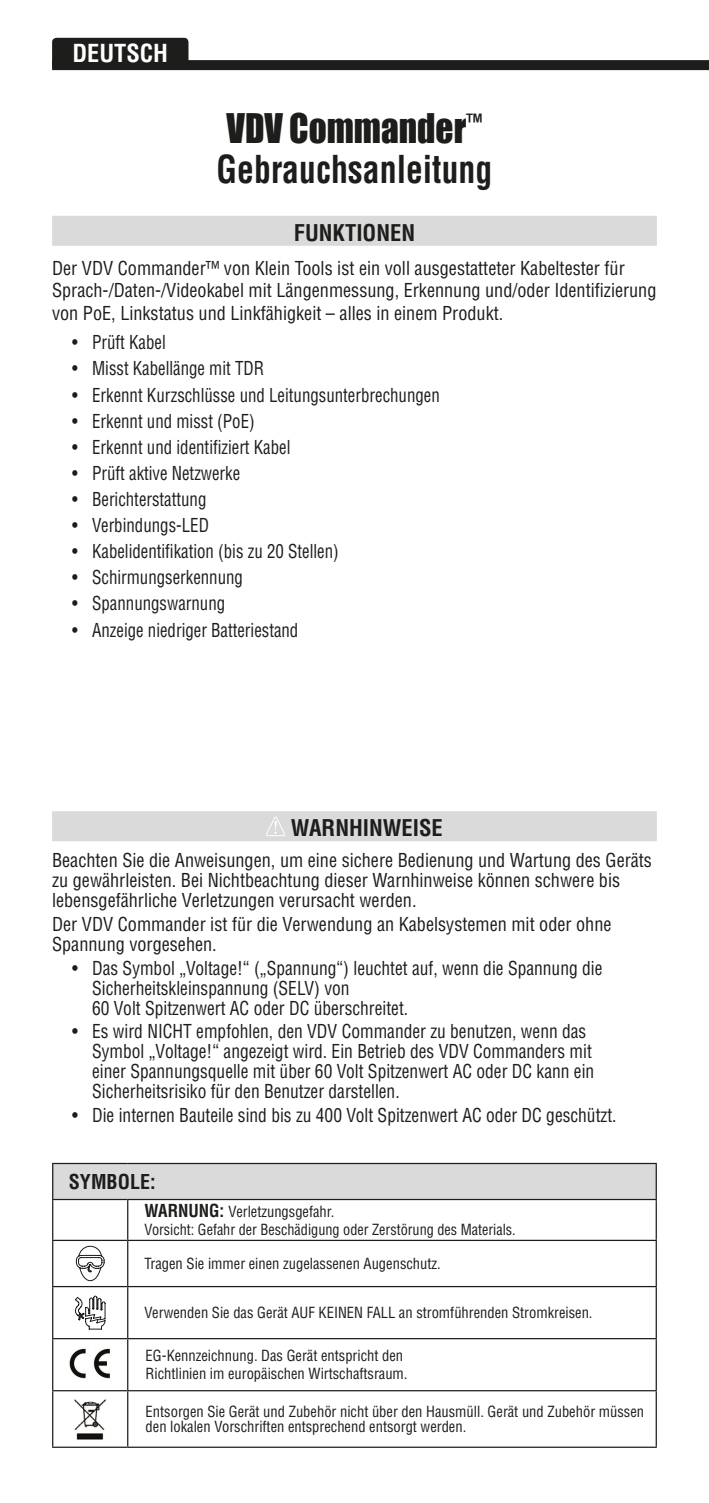
<style>
.page{position:relative;width:709px;height:1503px;background:#fff}
.page>*{position:absolute;margin:0;border:0;box-sizing:border-box;transform-origin:0 0}
.t1{font:700 condensed 37.5px "Helvetica LT Std";color:#1d1d1b;scale:.9 1}
.t2{font:37.5px "Impact";color:#1d1d1b;scale:.94 1}
.t3{font:700 condensed 24.25px "Helvetica LT Std";color:#fff}
.Inst-HD_in_20__bar{font:700 condensed 22.5px "Helvetica LT Std";color:#1d1d1b}
.t4{font:700 condensed 20px "Helvetica LT Std";color:#1d1d1b}
.Inst-Text_copy{font:condensed 18.75px/20px "Helvetica LT Std";color:#1d1d1b;scale:.93 1}
.Inst-Text_copy-2{font:condensed 18.75px/20px "Helvetica LT Std";color:#1d1d1b}
.Inst-Text_copy-3{font:condensed 18.75px "Helvetica LT Std";color:#1d1d1b;scale:.9 1}
.Bulleted_List{font:condensed 18.75px/20px "Helvetica LT Std";color:#1d1d1b}
.Icons{font:condensed 15px/17.5px "Helvetica LT Std";color:#1d1d1b}
.Icons-2{font:condensed 15px "Helvetica LT Std";color:#1d1d1b;scale:.95 1}
.s1{font-weight:700;font-size:17.5px}
</style>
<div class="page">
<div style="left:52px;top:60px;width:657px;height:10px;background:#1d1d1b"></div>
<div style="left:52px;top:38px;width:136px;height:32px;background:#1d1d1b;border-radius:4px"></div>
<div style="left:52px;top:811px;width:605px;height:30px;background:#dadada"></div>
<svg style="left:266px;top:817px;width:19px;height:19px"></svg>
<div style="left:52px;top:216px;width:605px;height:30px;background:#dadada"></div>
<div style="left:53px;top:1163px;width:603px;height:36px;background:#dadada"></div>
<hr style="left:655px;top:1164px;width:2px;height:34px;background:#1d1d1b">
<hr style="left:52px;top:1200px;width:1px;height:39px;background:#1d1d1b">
<hr style="left:127px;top:1200px;width:1px;height:39px;background:#1d1d1b">
<hr style="left:655px;top:1200px;width:2px;height:39px;background:#1d1d1b">
<hr style="left:52px;top:1240px;width:1px;height:45px;background:#1d1d1b">
<hr style="left:127px;top:1240px;width:1px;height:45px;background:#1d1d1b">
<hr style="left:655px;top:1240px;width:2px;height:45px;background:#1d1d1b">
<hr style="left:52px;top:1287px;width:1px;height:50px;background:#1d1d1b">
<hr style="left:127px;top:1287px;width:1px;height:50px;background:#1d1d1b">
<hr style="left:655px;top:1287px;width:2px;height:50px;background:#1d1d1b">
<hr style="left:52px;top:1339px;width:1px;height:51px;background:#1d1d1b">
<hr style="left:127px;top:1339px;width:1px;height:51px;background:#1d1d1b">
<hr style="left:655px;top:1339px;width:2px;height:51px;background:#1d1d1b">
<hr style="left:52px;top:1391px;width:1px;height:55px;background:#1d1d1b">
<hr style="left:127px;top:1391px;width:1px;height:55px;background:#1d1d1b">
<hr style="left:655px;top:1391px;width:2px;height:55px;background:#1d1d1b">
<hr style="left:52px;top:1198px;width:76px;height:2px;background:#1d1d1b">
<hr style="left:52px;top:1239px;width:76px;height:1px;background:#1d1d1b">
<hr style="left:52px;top:1337px;width:76px;height:2px;background:#1d1d1b">
<hr style="left:128px;top:1337px;width:529px;height:2px;background:#1d1d1b">
<hr style="left:52px;top:1390px;width:76px;height:1px;background:#1d1d1b">
<hr style="left:128px;top:1390px;width:529px;height:1px;background:#1d1d1b">
<hr style="left:52px;top:1446px;width:76px;height:1px;background:#1d1d1b">
<hr style="left:128px;top:1446px;width:529px;height:1px;background:#1d1d1b">
<hr style="left:52px;top:1162px;width:76px;height:2px;background:#1d1d1b">
<hr style="left:52px;top:1164px;width:1px;height:34px;background:#1d1d1b">
<hr style="left:128px;top:1162px;width:529px;height:2px;background:#1d1d1b">
<hr style="left:128px;top:1198px;width:529px;height:2px;background:#1d1d1b">
<hr style="left:128px;top:1239px;width:529px;height:1px;background:#1d1d1b">
<hr style="left:52px;top:1285px;width:76px;height:2px;background:#1d1d1b">
<hr style="left:128px;top:1285px;width:529px;height:2px;background:#1d1d1b">
<svg style="left:75px;top:1245px;width:30px;height:37px"></svg>
<svg style="left:75px;top:1295px;width:31px;height:34px"></svg>
<img style="left:69px;top:1348px;width:41px;height:31px">
<img style="left:74px;top:1399px;width:33px;height:41px">
<p class="t3" style="left:72px;top:38px;width:97px">DEUTSCH</p>
<p class="t2" style="left:226px;top:99px;width:274px">VDV Commander<sup>™</sup></p>
<p class="t1" style="left:217px;top:146px;width:308px">Gebrauchsanleitung</p>
<p class="Inst-HD_in_20__bar" style="left:294px;top:218px;width:123px">FUNKTIONEN</p>
<p class="Inst-Text_copy-2" style="left:52px;top:256px;width:606px;line-height:22.5px">Der VDV Commander™ von Klein Tools ist ein voll ausgestatteter Kabeltester für<br>Sprach-/Daten-/Videokabel mit Längenmessung, Erkennung und/oder Identifizierung von PoE, Linkstatus und Linkfähigkeit – alles in einem Produkt.</p>
<p class="Inst-Text_copy-3" style="left:72px;top:331px;width:105px">• Prüft Kabel</p>
<p class="Inst-Text_copy-3" style="left:72px;top:357px;width:215px">• Misst Kabellänge mit TDR</p>
<p class="Inst-Text_copy-3" style="left:72px;top:383px;width:410px">• Erkennt Kurzschlüsse und Leitungsunterbrechungen</p>
<p class="Inst-Text_copy-3" style="left:72px;top:409px;width:204px">• Erkennt und misst (PoE)</p>
<p class="Inst-Text_copy-3" style="left:72px;top:435px;width:244px">• Erkennt und identifiziert Kabel</p>
<p class="Inst-Text_copy-3" style="left:72px;top:461px;width:188px">• Prüft aktive Netzwerke</p>
<p class="Inst-Text_copy-3" style="left:72px;top:487px;width:151px">• Berichterstattung</p>
<p class="Inst-Text_copy-3" style="left:72px;top:513px;width:154px">• Verbindungs-LED</p>
<p class="Inst-Text_copy-3" style="left:72px;top:539px;width:298px">• Kabelidentifikation (bis zu 20 Stellen)</p>
<p class="Inst-Text_copy-3" style="left:72px;top:565px;width:191px">• Schirmungserkennung</p>
<p class="Inst-Text_copy-3" style="left:72px;top:592px;width:172px">• Spannungswarnung</p>
<p class="Inst-Text_copy-3" style="left:72px;top:618px;width:253px">• Anzeige niedriger Batteriestand</p>
<p class="Inst-HD_in_20__bar" style="left:291px;top:813px;width:154px">WARNHINWEISE</p>
<p class="Inst-Text_copy-2" style="left:52px;top:850px;width:601px">Beachten Sie die Anweisungen, um eine sichere Bedienung und Wartung des Geräts zu gewährleisten. Bei Nichtbeachtung dieser Warnhinweise können schwere bis lebensgefährliche Verletzungen verursacht werden.</p>
<p class="Bulleted_List" style="left:52px;top:914px;width:561px">Der VDV Commander ist für die Verwendung an Kabelsystemen mit oder ohne<br>Spannung vorgesehen.</p>
<p class="Inst-Text_copy" style="left:92px;top:957px;width:550px;text-indent:-20px">• Das Symbol „Voltage!“ („Spannung“) leuchtet auf, wenn die Spannung die<br>Sicherheitskleinspannung (SELV) von<br>60 Volt Spitzenwert AC oder DC überschreitet.</p>
<p class="Inst-Text_copy" style="left:92px;top:1021px;width:541px;text-indent:-20px">• Es wird NICHT empfohlen, den VDV Commander zu benutzen, wenn das Symbol „Voltage!“ angezeigt wird. Ein Betrieb des VDV Commanders mit einer Spannungsquelle mit über 60 Volt Spitzenwert AC oder DC kann ein Sicherheitsrisiko für den Benutzer darstellen.</p>
<p class="Inst-Text_copy" style="left:72px;top:1105px;width:587px">• Die internen Bauteile sind bis zu 400 Volt Spitzenwert AC oder DC geschützt.</p>
<p class="t4" style="left:69px;top:1168px;width:88px">SYMBOLE:</p>
<p class="Icons" style="left:144px;top:1203px;width:191px"><span class="s1">WARNUNG:</span> Verletzungsgefahr.</p>
<p class="Icons-2" style="left:144px;top:1220px;width:392px">Vorsicht: Gefahr der Beschädigung oder Zerstörung des Materials.</p>
<p class="Icons" style="left:144px;top:1254px;width:298px">Tragen Sie immer einen zugelassenen Augenschutz.</p>
<p class="Icons" style="left:144px;top:1303px;width:449px">Verwenden Sie das Gerät AUF KEINEN FALL an stromführenden Stromkreisen.</p>
<p class="Icons" style="left:146px;top:1346px;width:263px">EG-Kennzeichnung. Das Gerät entspricht den<br>Richtlinien im europäischen Wirtschaftsraum.</p>
<p class="Icons" style="left:146px;top:1403px;width:500px;line-height:15px">Entsorgen Sie Gerät und Zubehör nicht über den Hausmüll. Gerät und Zubehör müssen den lokalen Vorschriften entsprechend entsorgt werden.</p>
</div>
